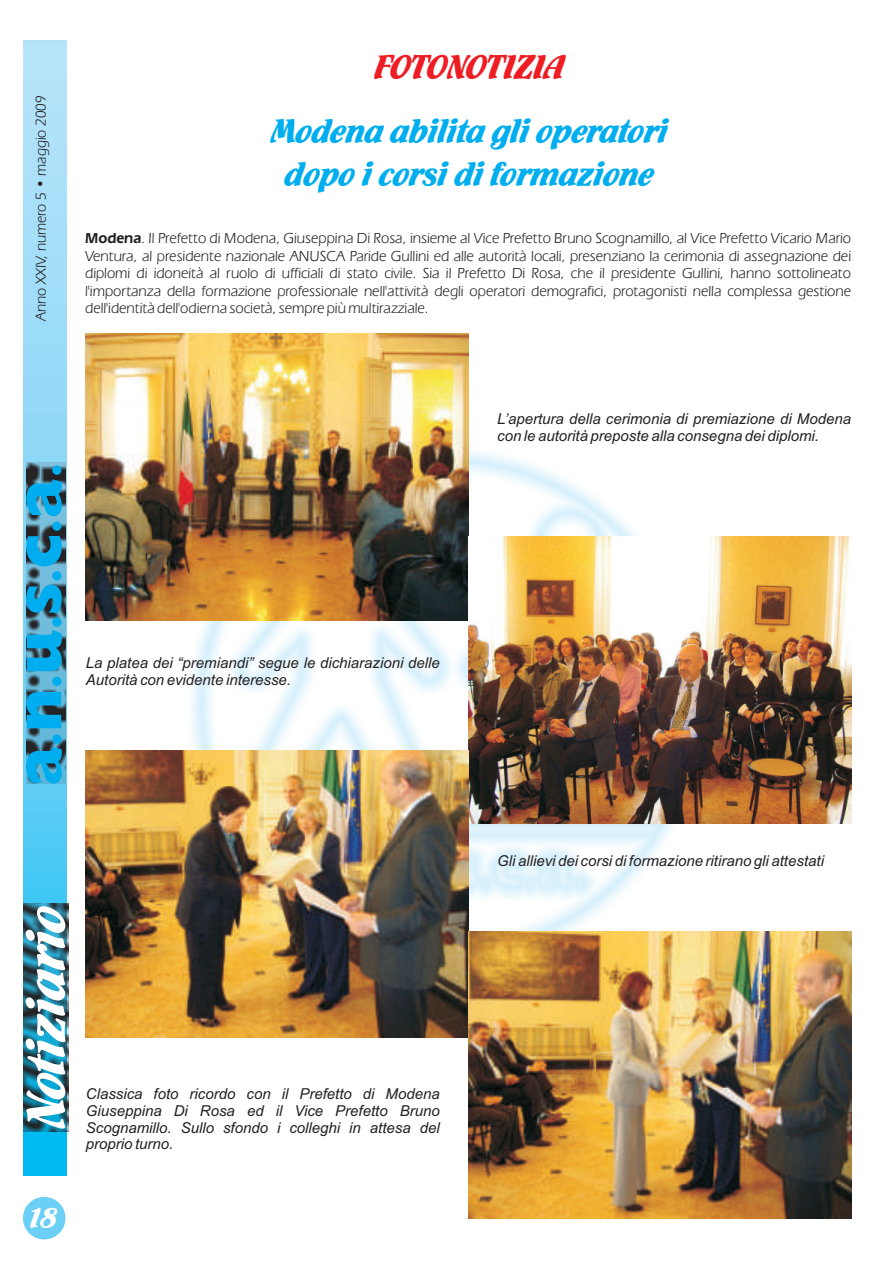
<style>
.page{position:relative;width:893px;height:1263px;background:#fff}
.page>*{position:absolute;margin:0;border:0;box-sizing:border-box;transform-origin:0 0}
.t1{font:57.6px "Flamenco D";color:#fff}
.t2{font:36px/42.8px "Flamenco D";color:#00aeef;text-align:center}
.t3{font:36px "Flamenco D";letter-spacing:-.015em;color:#ee1d23}
.t4{font:30px "Flamenco D";color:#fff}
.t5{font:15px/17.5px "Eras IT Cby BT";color:#231f20;text-align:justify}
.t6{font:italic 15px/16.8px "Arial";color:#231f20}
.s1{font-weight:700}
</style>
<div class="page">
<img style="left:191px;top:448px;width:514px;height:483px">
<div style="left:23px;top:1197px;width:42px;height:42px;background:#6bcff6;border-radius:50%"></div>
<svg style="left:23px;top:41px;width:43px;height:1134px;background:#84d4f4"></svg>
<div style="left:23px;top:903px;width:45px;height:228px;background:#231f20;opacity:.98"></div>
<div style="left:26px;top:462px;width:39px;height:321px;background:#231f20;opacity:.98"></div>
<div style="left:52px;top:734px;width:10px;height:10px;background:#00aeef;border-radius:50%"></div>
<svg style="left:26px;top:692px;width:35px;height:36px"></svg>
<div style="left:52px;top:677px;width:10px;height:9px;background:#00aeef;border-radius:50%"></div>
<svg style="left:27px;top:630px;width:35px;height:41px"></svg>
<div style="left:52px;top:617px;width:10px;height:10px;background:#00aeef;border-radius:50%"></div>
<svg style="left:26px;top:585px;width:36px;height:28px"></svg>
<div style="left:52px;top:571px;width:10px;height:9px;background:#00aeef;border-radius:50%"></div>
<svg style="left:26px;top:536px;width:36px;height:30px"></svg>
<svg style="left:52px;top:521px;width:10px;height:10px"></svg>
<svg style="left:52px;top:465px;width:10px;height:10px"></svg>
<svg style="left:26px;top:747px;width:36px;height:37px"></svg>
<svg style="left:26px;top:479px;width:36px;height:37px"></svg>
<img style="left:86px;top:334px;width:382px;height:287px">
<img style="left:468px;top:536px;width:383px;height:287px">
<img style="left:86px;top:750px;width:383px;height:287px">
<img style="left:468px;top:931px;width:383px;height:287px">
<p class="t5" style="left:33px;top:321px;width:227px;rotate:-90deg">Anno XXIV, numero 5 • maggio 2009</p>
<h2 class="t3" style="left:375px;top:50px;width:191px">FOTONOTIZIA</h2>
<h2 class="t2" style="left:272px;top:110px;width:398px">Modena abilita gli operatori dopo i corsi di formazione</h2>
<p class="t5" style="left:85px;top:230px;width:767px"><span class="s1">Modena</span>. Il Prefetto di Modena, Giuseppina Di Rosa, insieme al Vice Prefetto Bruno Scognamillo, al Vice Prefetto Vicario Mario Ventura, al presidente nazionale ANUSCA Paride Gullini ed alle autorità locali, presenziano la cerimonia di assegnazione dei diplomi di idoneità al ruolo di ufficiali di stato civile. Sia il Prefetto Di Rosa, che il presidente Gullini, hanno sottolineato l'importanza della formazione professionale nell'attività degli operatori demografici, protagonisti nella complessa gestione dell'identità dell'odierna società, sempre più multirazziale.</p>
<p class="t6" style="left:497px;top:412px;width:355px">L’apertura della cerimonia di premiazione di Modena con le autorità preposte alla consegna dei diplomi.</p>
<p class="t6" style="left:86px;top:656px;width:355px">La platea dei “premiandi” segue le dichiarazioni delle<br>Autorità con evidente interesse.</p>
<h1 class="t1" style="left:18px;top:1127px;width:225px;rotate:-90deg">Notiziario</h1>
<p class="t6" style="left:86px;top:1087px;width:355px;text-align:justify">Classica foto ricordo con il Prefetto di Modena Giuseppina Di Rosa ed il Vice Prefetto Bruno Scognamillo. Sullo sfondo i colleghi in attesa del proprio turno.</p>
<h3 class="t4" style="left:27px;top:1203px;width:33px">18</h3>
<p class="t6" style="left:497px;top:854px;width:328px">Gli allievi dei corsi di formazione ritirano gli attestati</p>
</div>
